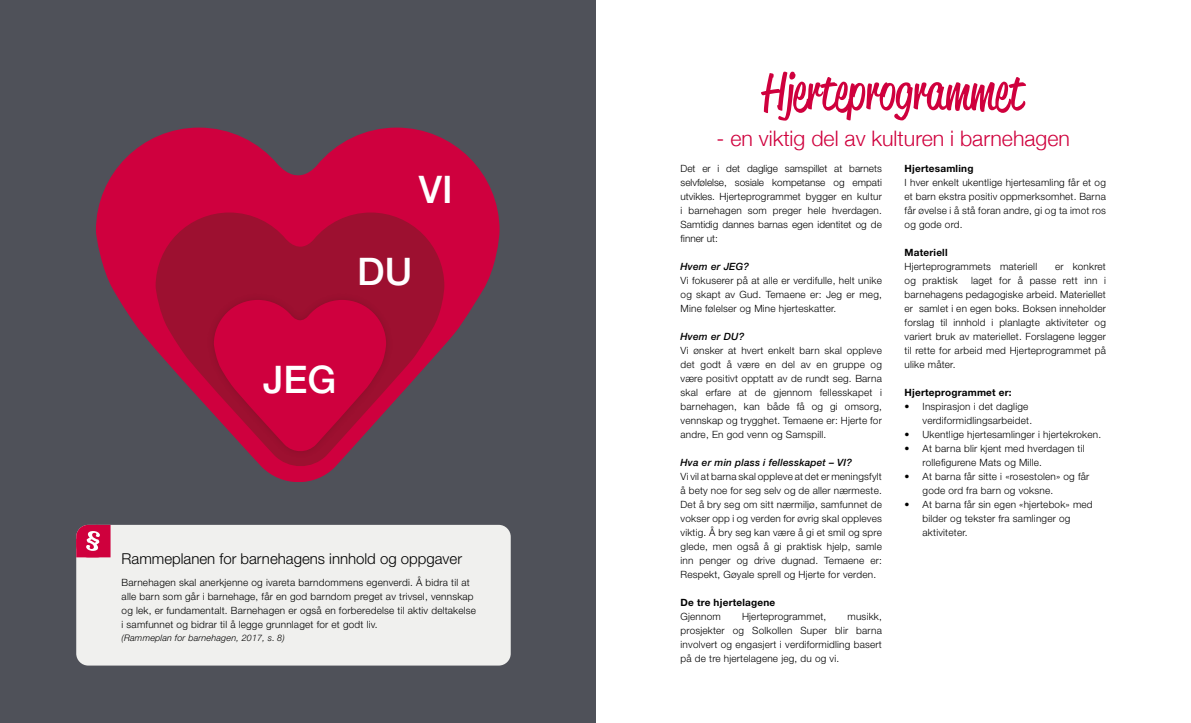
<style>
.page{position:relative;width:1191px;height:723px;background:#fff}
.page>*{position:absolute;margin:0;border:0;box-sizing:border-box;transform-origin:0 0}
.t1{font:50.3px "Reklame Script";color:#cf003d}
.t2{font:500 38.1px "Helvetica Neue LT Std";color:#fff}
.t3{font:300 21.3px "Helvetica Neue";color:#cf003d}
.t4{font:300 15px "Helvetica Neue LT Std";color:#000}
.t5{font:300 10px/14px "Helvetica Neue LT Std";letter-spacing:.02em;color:#000;text-align:justify}
.t6{font:700 10px "Helvetica Neue LT Std";letter-spacing:.02em;color:#000}
.t7{font:italic 500 10px "Helvetica Neue LT Std";letter-spacing:.02em;color:#000}
.t8{font:italic 300 9px "Helvetica Neue LT Std";letter-spacing:.02em;color:#000}
</style>
<div class="page">
<div style="left:0;top:0;width:595px;height:723px;background:#4f5159"></div>
<svg style="left:96px;top:128px;width:403px;height:354px;fill:#cf003e"></svg>
<svg style="left:156px;top:212px;width:288px;height:258px;fill:#9d1030"></svg>
<img style="left:203px;top:289px;width:194px;height:173px">
<svg style="left:214px;top:300px;width:172px;height:153px;background:#be073c"></svg>
<div style="left:76px;top:525px;width:435px;height:140px;background:#f0f0ee;border-radius:12px"></div>
<svg style="left:76px;top:525px;width:35px;height:32px"></svg>
<h2 class="t2" style="left:419px;top:166px;width:35px">VI</h2>
<h2 class="t2" style="left:357px;top:249px;width:56px">DU</h2>
<h2 class="t2" style="left:263px;top:356px;width:75px">JEG</h2>
<h3 class="t4" style="left:122px;top:549px;width:342px">Rammeplanen for barnehagens innhold og oppgaver</h3>
<p class="t5" style="left:122px;top:575px;width:356px;text-align:left">Barnehagen skal anerkjenne og ivareta barndommens egenverdi. Å bidra til at alle barn som går i barnehage, får en god barndom preget av trivsel, vennskap og lek, er fundamentalt. Barnehagen er også en forberedelse til aktiv deltakelse i samfunnet og bidrar til å legge grunnlaget for et godt liv.</p>
<p class="t8" style="left:122px;top:632px;width:165px">(Rammeplan for barnehagen, 2017, s. 8)</p>
<h1 class="t1" style="left:763px;top:58px;width:262px">Hjerteprogrammet</h1>
<h3 class="t3" style="left:716px;top:121px;width:355px">- en viktig del av kulturen i barnehagen</h3>
<p class="t5" style="left:680px;top:161px;width:203px">Det er i det daglige samspillet at barnets selvfølelse, sosiale kompetanse og empati utvikles. Hjerteprogrammet bygger en kultur i barnehagen som preger hele hverdagen.<br>Samtidig dannes barnas egen identitet og de finner ut:</p>
<p class="t7" style="left:680px;top:260px;width:70px">Hvem er JEG?</p>
<p class="t5" style="left:680px;top:273px;width:203px">Vi fokuserer på at alle er verdifulle, helt unike og skapt av Gud. Temaene er: Jeg er meg, Mine følelser og Mine hjerteskatter.</p>
<p class="t7" style="left:680px;top:330px;width:65px">Hvem er DU?</p>
<p class="t5" style="left:680px;top:343px;width:203px">Vi ønsker at hvert enkelt barn skal oppleve det godt å være en del av en gruppe og være positivt opptatt av de rundt seg. Barna skal erfare at de gjennom fellesskapet i barnehagen, kan både få og gi omsorg, vennskap og trygghet. Temaene er: Hjerte for andre, En god venn og Samspill.</p>
<p class="t7" style="left:680px;top:456px;width:173px">Hva er min plass i fellesskapet – VI?</p>
<p class="t5" style="left:680px;top:469px;width:203px">Vi vil at barna skal oppleve at det er meningsfylt å bety noe for seg selv og de aller nærmeste.<br>Det å bry seg om sitt nærmiljø, samfunnet de vokser opp i og verden for øvrig skal oppleves viktig. Å bry seg kan være å gi et smil og spre glede, men også å gi praktisk hjelp, samle inn penger og drive dugnad. Temaene er:<br>Respekt, Gøyale sprell og Hjerte for verden.</p>
<p class="t6" style="left:680px;top:596px;width:96px">De tre hjertelagene</p>
<p class="t5" style="left:680px;top:609px;width:42px">Gjennom</p>
<p class="t5" style="left:742px;top:609px;width:86px">Hjerteprogrammet,</p>
<p class="t5" style="left:680px;top:609px;width:203px;text-indent:167px">musikk, prosjekter og Solkollen Super blir barna involvert og engasjert i verdiformidling basert på de tre hjertelagene jeg, du og vi.</p>
<p class="t6" style="left:904px;top:162px;width:70px">Hjertesamling</p>
<p class="t5" style="left:904px;top:175px;width:203px">I hver enkelt ukentlige hjertesamling får et og et barn ekstra positiv oppmerksomhet. Barna får øvelse i å stå foran andre, gi og ta imot ros og gode ord.</p>
<p class="t6" style="left:904px;top:246px;width:45px">Materiell</p>
<p class="t5" style="left:904px;top:259px;width:134px">Hjerteprogrammets materiell</p>
<p class="t5" style="left:1055px;top:259px;width:52px">er konkret</p>
<p class="t5" style="left:904px;top:273px;width:55px">og praktisk</p>
<p class="t5" style="left:904px;top:273px;width:203px;text-indent:66px">laget for å passe rett inn i barnehagens pedagogiske arbeid. Materiellet er samlet i en egen boks. Boksen inneholder forslag til innhold i planlagte aktiviteter og variert bruk av materiellet. Forslagene legger til rette for arbeid med Hjerteprogrammet på ulike måter.</p>
<p class="t6" style="left:904px;top:386px;width:109px">Hjerteprogrammet er:</p>
<p class="t5" style="left:922px;top:399px;width:111px;text-indent:-18px">• Inspirasjon i det daglige verdiformidlingsarbeidet.</p>
<p class="t5" style="left:904px;top:427px;width:198px">• Ukentlige hjertesamlinger i hjertekroken.</p>
<p class="t5" style="left:922px;top:441px;width:164px;text-indent:-18px">• At barna blir kjent med hverdagen til rollefigurene Mats og Mille.</p>
<p class="t5" style="left:922px;top:469px;width:168px;text-indent:-18px">• At barna får sitte i «rosestolen» og får gode ord fra barn og voksne.</p>
<p class="t5" style="left:922px;top:497px;width:172px;text-align:left;text-indent:-18px">• At barna får sin egen «hjertebok» med bilder og tekster fra samlinger og aktiviteter.</p>
</div>
